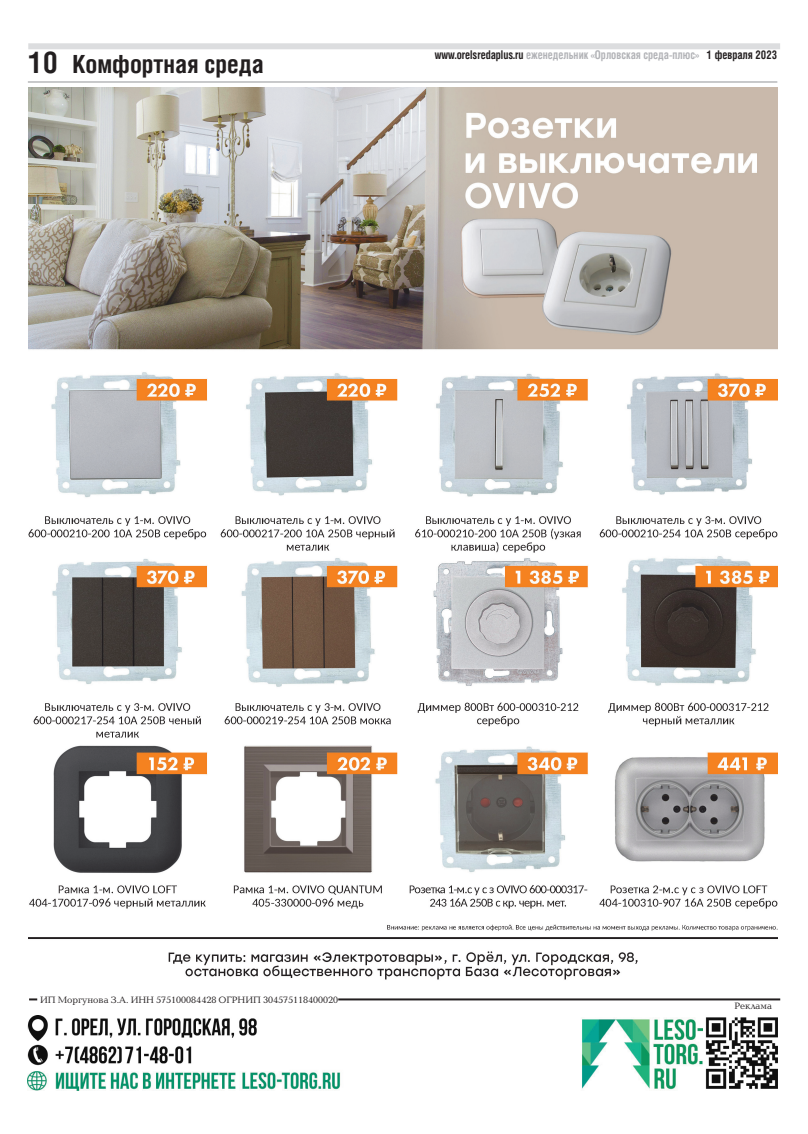
<style>
.page{position:relative;width:808px;height:1134px;background:#fff}
.page>*{position:absolute;margin:0;border:0;box-sizing:border-box;transform-origin:0 0}
.t1{font:25px "Helios Cond Bold 9";color:#231f20}
.t2{font:12px "Helios Cond Bold 9";color:#b2b3b7;scale:.9 1}
.t3{font:9.5px "Baltica C9";color:#231f20}
.s1{font-size:30px}
.s2{color:#231f20}
</style>
<div class="page">
<hr style="left:28px;top:81px;width:749px;height:1px;background:#939598">
<div style="left:28px;top:43px;width:752px;height:6px;background:#dcdddf"></div>
<hr style="left:29px;top:998px;width:751px;height:2px;background:#231f20">
<img style="left:27px;top:1019px;width:676px;height:72px">
<img style="left:29px;top:1015px;width:260px;height:55px">
<img style="left:705px;top:1017px;width:73px;height:72px">
<div style="left:37px;top:995px;width:301px;height:10px;background:#fff"></div>
<img style="left:29px;top:87px;width:748px;height:893px">
<h1 class="t1" style="left:29px;top:49px;width:237px"><span class="s1">10</span> Комфортная среда</h1>
<p class="t2" style="left:435px;top:48px;width:382px"><span class="s2">www.orelsredaplus.ru</span> еженедельник «Орловская среда-плюс» <span class="s2">1 февраля 2023</span></p>
<p class="t3" style="left:40px;top:995px;width:300px">ИП Моргунова З.А. ИНН 575100084428 ОГРНИП 304575118400020</p>
<p class="t3" style="left:734px;top:1001px;width:39px">Реклама</p>
</div>
